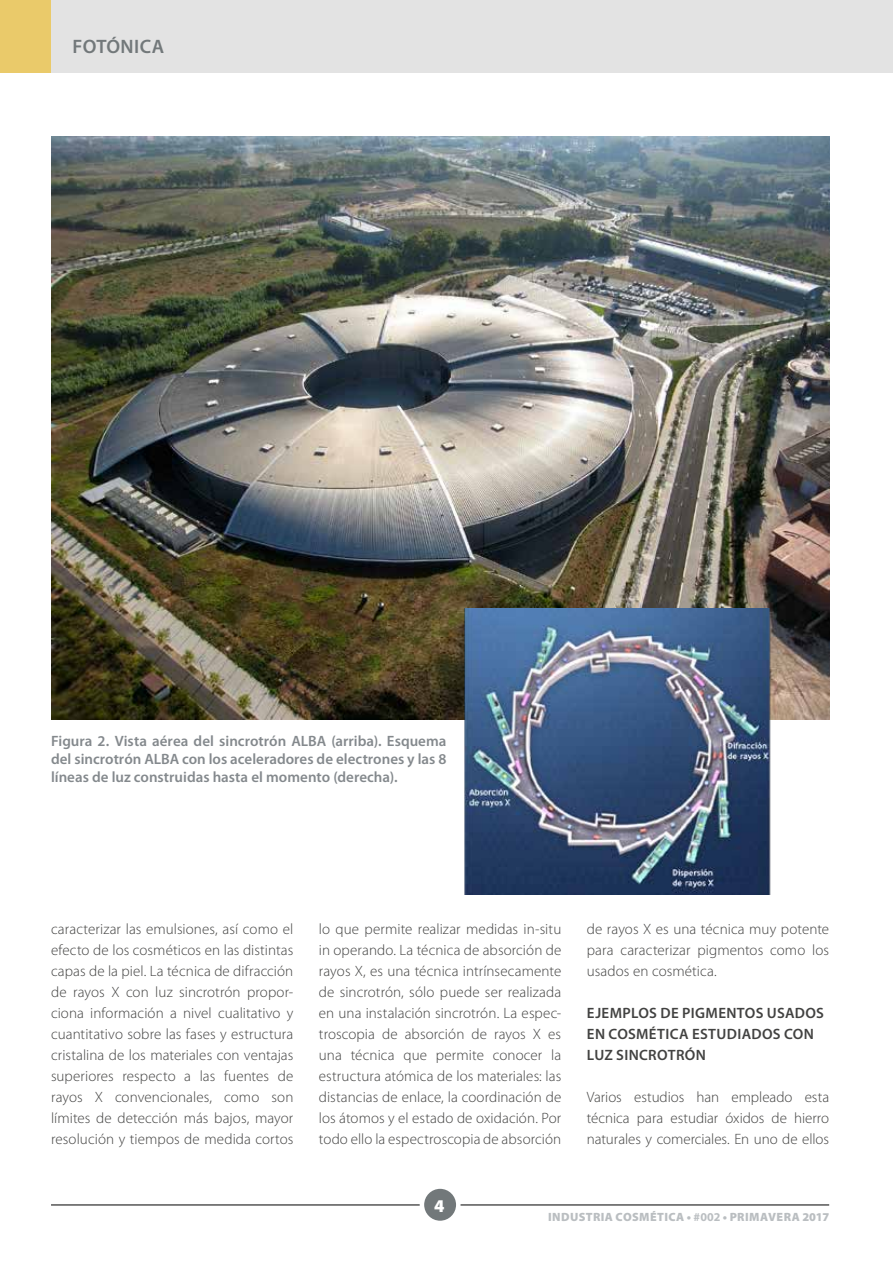
<style>
.page{position:relative;width:893px;height:1263px;background:#fff}
.page>*{position:absolute;margin:0;border:0;box-sizing:border-box;transform-origin:0 0}
.t1{font:600 19.5px "Myriad Pro";letter-spacing:.02em;color:#72787a}
.t2{font:900 18px "Myriad Pro";color:#fff}
.t3{font:300 15px/21px "Myriad Pro";letter-spacing:.005em;color:#424241;text-align:justify}
.t4{font:600 15px/18px "Myriad Pro";letter-spacing:.005em;color:#84898d;text-align:justify}
.t5{font:600 15px/21px "Myriad Pro";letter-spacing:.025em;color:#424241}
.t6{font:900 12px "Myriad Pro";letter-spacing:.035em;color:#babec1}
.s1{font-weight:700}
</style>
<div class="page">
<div style="left:0;top:0;width:893px;height:72px;background:#e3e3e3"></div>
<div style="left:0;top:0;width:51px;height:72px;background:#eaca6a"></div>
<hr style="left:51px;top:1205px;width:778px;height:1px;background:#000">
<svg style="left:422px;top:1186px;width:36px;height:37px"></svg>
<div style="left:420px;top:1184px;width:41px;height:41px;border:4px solid #fff;border-radius:50%"></div>
<img style="left:51px;top:136px;width:778px;height:584px">
<img style="left:465px;top:608px;width:310px;height:287px">
<h1 class="t1" style="left:72px;top:36px;width:93px">fotónica</h1>
<p class="t4" style="left:51px;top:732px;width:397px">Figura 2. Vista aérea del sincrotrón ALBA (arriba). Esquema del sincrotrón ALBA con los aceleradores de electrones y las 8 líneas de luz construidas hasta el momento (derecha).</p>
<p class="t3" style="left:51px;top:919px;width:244px">caracterizar las emulsiones, así como el efecto de los cosméticos en las distintas capas de la piel. La técnica de difracción de rayos X con luz sincrotrón propor&shy;ciona información a nivel cualitativo y cuantitativo sobre las fases y estructura cristalina de los materiales con ventajas superiores respecto a las fuentes de rayos X convencionales, como son límites de detección más bajos, mayor resolución y tiempos de medida cortos</p>
<p class="t3" style="left:319px;top:919px;width:244px">lo que permite realizar medidas in-situ in operando. La técnica de absorción de rayos X, es una técnica intrínsecamente de sincrotrón, sólo puede ser realizada en una instalación sincrotrón. La espec&shy;troscopia de absorción de rayos X es una técnica que permite conocer la estructura atómica de los materiales: las distancias de enlace, la coordinación de los átomos y el estado de oxidación. Por todo ello la espectroscopia de absorción</p>
<p class="t3" style="left:587px;top:919px;width:244px">de rayos X es una técnica muy potente para caracterizar pigmentos como los usados en cosmética.</p>
<p class="t5" style="left:587px;top:1003px;width:150px">EJEMPLOS DE PIGMENTO</p>
<p class="t5" style="left:756px;top:1003px;width:70px">S USADOS</p>
<p class="t5" style="left:587px;top:1024px;width:79px">EN COSMÉTICA</p>
<p class="t5" style="left:587px;top:1024px;width:208px;text-indent:105px">ESTUDIADOS CON<br>LUZ SINCROTRÓN</p>
<p class="t3" style="left:587px;top:1087px;width:244px">Varios estudios han empleado esta técnica para estudiar óxidos de hierro naturales y comerciales. En uno de ellos</p>
<p class="t2" style="left:434px;top:1195px;width:12px">4</p>
<p class="t6" style="left:548px;top:1210px;width:283px">INDUSTRIA COSMÉTICA • <span class="s1">#002</span> • PRIMAVERA 2017</p>
</div>
